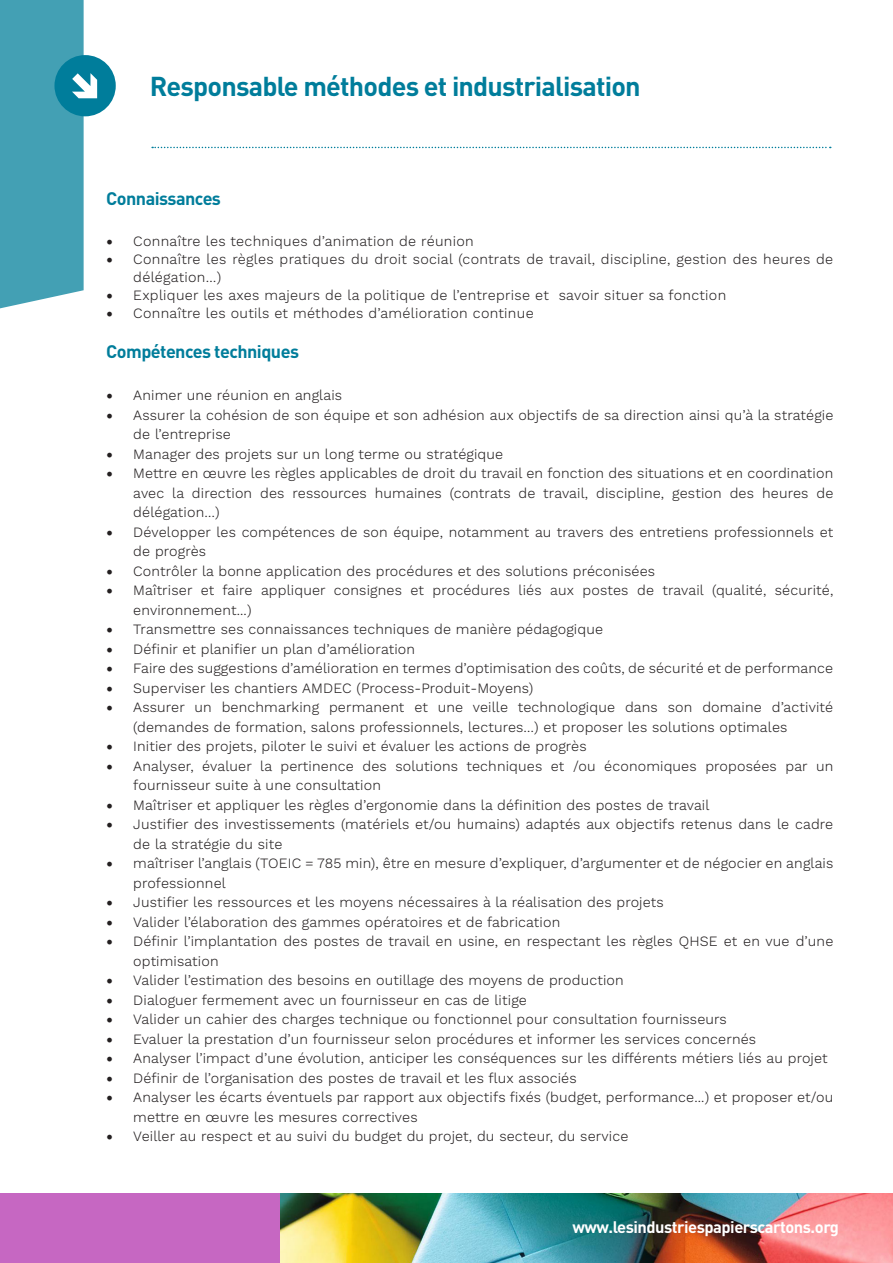
<style>
.page{position:relative;width:893px;height:1263px;background:#fff}
.page>*{position:absolute;margin:0;border:0;box-sizing:border-box;transform-origin:0 0}
.t1{font:700 27px "DINOT";letter-spacing:-.03em;color:#007d9b}
.t2{font:700 18px "DINOT";letter-spacing:-.03em;color:#007d9b}
.t3{font:700 16.5px "DINOT";letter-spacing:-.03em;color:#fff}
.t4{font:300 14.25px/19.5px "Work Sans";letter-spacing:.01em;color:#231f20}
.s1{font-family:"Minion Pro";font-weight:400;font-size:18px}
</style>
<div class="page">
<div style="left:54px;top:55px;width:62px;height:61px;background:#007d9b;border-radius:50%"></div>
<svg style="left:0;top:0;width:97px;height:309px"></svg>
<svg style="left:152px;top:147px;width:679px;height:1px"></svg>
<div style="left:0;top:1193px;width:893px;height:70px;background:#c667c2"></div>
<img style="left:281px;top:1193px;width:612px;height:70px">
<p class="t1" style="left:150px;top:67px;width:492px">Responsable méthodes et industrialisation</p>
<p class="t2" style="left:106px;top:186px;width:116px">Connaissances</p>
<p class="t4" style="left:106px;top:232px;width:369px"><span class="s1">•</span> Connaître les techniques d’animation de réunion</p>
<p class="t4" style="left:133px;top:250px;width:701px;line-height:18px;text-indent:-27px"><span class="s1">•</span> Connaître les règles pratiques du droit social (contrats de travail, discipline, gestion des heures de délégation…)</p>
<p class="t4" style="left:106px;top:286px;width:621px"><span class="s1">•</span> Expliquer les axes majeurs de la politique de l’entreprise et savoir situer sa fonction</p>
<p class="t4" style="left:106px;top:304px;width:429px"><span class="s1">•</span> Connaître les outils et méthodes d’amélioration continue</p>
<p class="t2" style="left:106px;top:339px;width:194px">Compétences techniques</p>
<p class="t4" style="left:106px;top:386px;width:237px"><span class="s1">•</span> Animer une réunion en anglais</p>
<p class="t4" style="left:133px;top:406px;width:702px;text-indent:-27px"><span class="s1">•</span> Assurer la cohésion de son équipe et son adhésion aux objectifs de sa direction ainsi qu’à la stratégie de l’entreprise</p>
<p class="t4" style="left:106px;top:445px;width:398px"><span class="s1">•</span> Manager des projets sur un long terme ou stratégique</p>
<p class="t4" style="left:133px;top:464px;width:702px;text-align:justify;text-indent:-27px"><span class="s1">•</span> Mettre en œuvre les règles applicables de droit du travail en fonction des situations et en coordination avec la direction des ressources humaines (contrats de travail, discipline, gestion des heures de délégation…)</p>
<p class="t4" style="left:133px;top:523px;width:701px;text-indent:-27px"><span class="s1">•</span> Développer les compétences de son équipe, notamment au travers des entretiens professionnels et de progrès</p>
<p class="t4" style="left:106px;top:562px;width:550px"><span class="s1">•</span> Contrôler la bonne application des procédures et des solutions préconisées</p>
<p class="t4" style="left:133px;top:581px;width:702px;text-indent:-27px"><span class="s1">•</span> Maîtriser et faire appliquer consignes et procédures liés aux postes de travail (qualité, sécurité, environnement...)</p>
<p class="t4" style="left:106px;top:620px;width:498px"><span class="s1">•</span> Transmettre ses connaissances techniques de manière pédagogique</p>
<p class="t4" style="left:106px;top:640px;width:310px"><span class="s1">•</span> Définir et planifier un plan d’amélioration</p>
<p class="t4" style="left:106px;top:659px;width:728px"><span class="s1">•</span> Faire des suggestions d’amélioration en termes d’optimisation des coûts, de sécurité et de performance</p>
<p class="t4" style="left:106px;top:679px;width:428px"><span class="s1">•</span> Superviser les chantiers AMDEC (Process-Produit-Moyens)</p>
<p class="t4" style="left:133px;top:698px;width:701px;text-indent:-27px"><span class="s1">•</span> Assurer un benchmarking permanent et une veille technologique dans son domaine d’activité (demandes de formation, salons professionnels, lectures…) et proposer les solutions optimales</p>
<p class="t4" style="left:106px;top:737px;width:482px"><span class="s1">•</span> Initier des projets, piloter le suivi et évaluer les actions de progrès</p>
<p class="t4" style="left:133px;top:757px;width:702px;text-indent:-27px"><span class="s1">•</span> Analyser, évaluer la pertinence des solutions techniques et /ou économiques proposées par un fournisseur suite à une consultation</p>
<p class="t4" style="left:106px;top:796px;width:605px"><span class="s1">•</span> Maîtriser et appliquer les règles d’ergonomie dans la définition des postes de travail</p>
<p class="t4" style="left:133px;top:815px;width:701px;text-indent:-27px"><span class="s1">•</span> Justifier des investissements (matériels et/ou humains) adaptés aux objectifs retenus dans le cadre de la stratégie du site</p>
<p class="t4" style="left:133px;top:854px;width:702px;text-indent:-27px"><span class="s1">•</span> maîtriser l’anglais (TOEIC = 785 min), être en mesure d’expliquer, d’argumenter et de négocier en anglais professionnel</p>
<p class="t4" style="left:106px;top:893px;width:559px"><span class="s1">•</span> Justifier les ressources et les moyens nécessaires à la réalisation des projets</p>
<p class="t4" style="left:106px;top:913px;width:455px"><span class="s1">•</span> Valider l’élaboration des gammes opératoires et de fabrication</p>
<p class="t4" style="left:133px;top:932px;width:702px;text-indent:-27px"><span class="s1">•</span> Définir l’implantation des postes de travail en usine, en respectant les règles QHSE et en vue d’une optimisation</p>
<p class="t4" style="left:106px;top:971px;width:519px"><span class="s1">•</span> Valider l’estimation des besoins en outillage des moyens de production</p>
<p class="t4" style="left:106px;top:991px;width:422px"><span class="s1">•</span> Dialoguer fermement avec un fournisseur en cas de litige</p>
<p class="t4" style="left:106px;top:1010px;width:622px"><span class="s1">•</span> Valider un cahier des charges technique ou fonctionnel pour consultation fournisseurs</p>
<p class="t4" style="left:106px;top:1030px;width:651px"><span class="s1">•</span> Evaluer la prestation d’un fournisseur selon procédures et informer les services concernés</p>
<p class="t4" style="left:106px;top:1049px;width:723px"><span class="s1">•</span> Analyser l’impact d’une évolution, anticiper les conséquences sur les différents métiers liés au projet</p>
<p class="t4" style="left:106px;top:1069px;width:472px"><span class="s1">•</span> Définir de l’organisation des postes de travail et les flux associés</p>
<p class="t4" style="left:133px;top:1088px;width:702px;text-indent:-27px"><span class="s1">•</span> Analyser les écarts éventuels par rapport aux objectifs fixés (budget, performance...) et proposer et/ou mettre en œuvre les mesures correctives</p>
<p class="t4" style="left:106px;top:1127px;width:524px"><span class="s1">•</span> Veiller au respect et au suivi du budget du projet, du secteur, du service</p>
<p class="t3" style="left:572px;top:1216px;width:268px">www.lesindustriespapierscartons.org</p>
</div>
